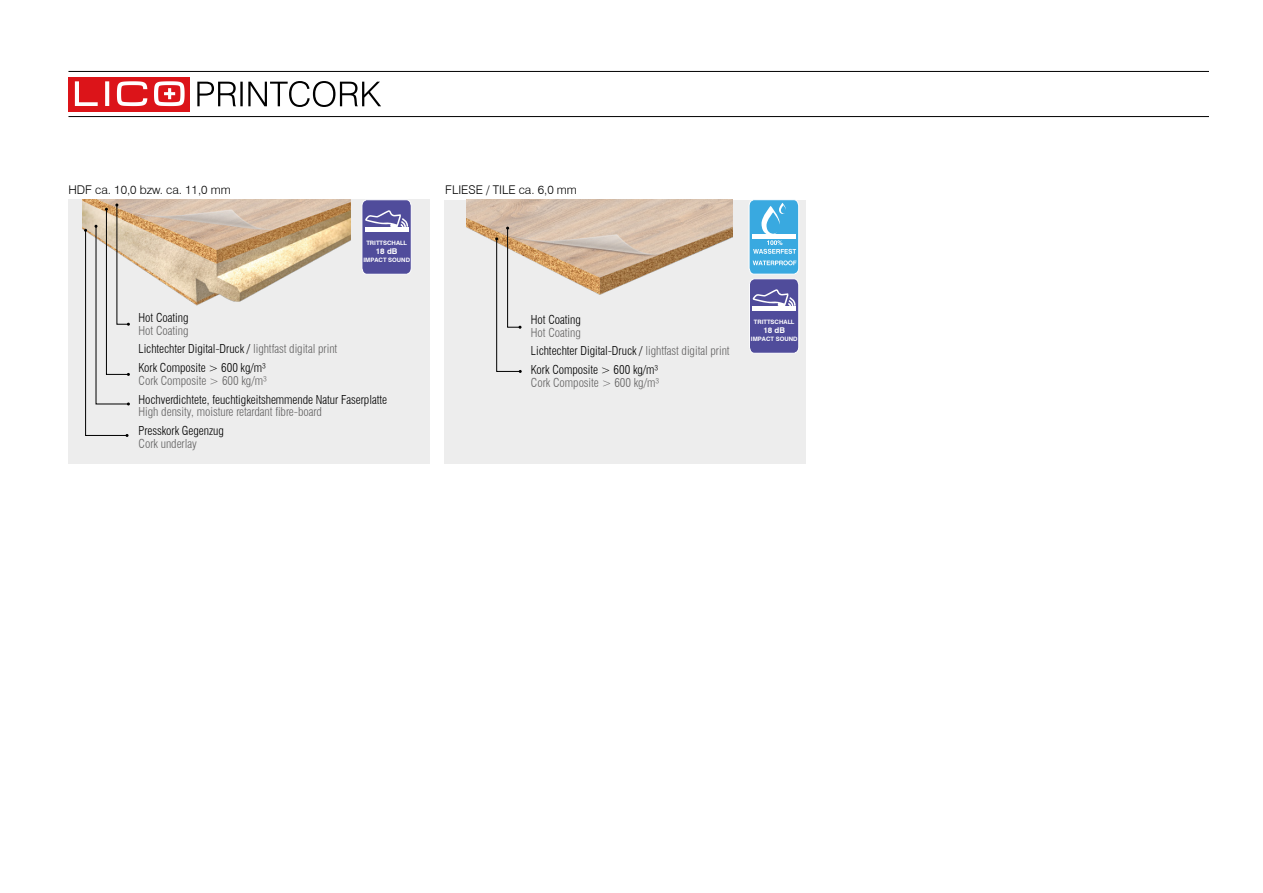
<style>
.page{position:relative;width:1263px;height:893px;background:#fff}
.page>*{position:absolute;margin:0;border:0;box-sizing:border-box;transform-origin:0 0}
.Text_Schnitte{font:300 condensed 12px "Swiss 721 BT";letter-spacing:-.005em;color:#000}
.Text_Schnitte_Eng{font:300 condensed 12px "Swiss 721 BT";letter-spacing:-.005em;color:#646363}
.schnitte_uberschrift{font:300 12px "Swiss 721 BT";color:#000}
.t1{font:700 7.95px "Swiss 721 BT";color:#fff}
.t2{font:700 6px "Swiss 721 BT";color:#fff}
.s1{color:#646363}
</style>
<div class="page">
<svg style="left:197px;top:81px;width:184px;height:26px"></svg>
<div style="left:68px;top:199px;width:362px;height:264px;background:#ededed"></div>
<div style="left:444px;top:200px;width:362px;height:263px;background:#ededed"></div>
<svg style="left:362px;top:200px;width:49px;height:74px;background:#5f5ca3"></svg>
<hr style="left:365px;top:228px;width:43px;height:4px;background:#fff">
<img style="left:82px;top:199px;width:268px;height:107px">
<img style="left:466px;top:199px;width:267px;height:96px">
<svg style="left:495px;top:227px;width:27px;height:146px"></svg>
<svg style="left:84px;top:203px;width:46px;height:234px"></svg>
<svg style="left:749px;top:199px;width:50px;height:154px;background:#6c95c9"></svg>
<hr style="left:68px;top:71px;width:1141px;height:1px;background:#000">
<hr style="left:68px;top:116px;width:1141px;height:1px;background:#000">
<div style="left:68px;top:77px;width:122px;height:34px;background:#dc1419"></div>
<svg style="left:75px;top:81px;width:110px;height:25px"></svg>
<p class="schnitte_uberschrift" style="left:68px;top:183px;width:164px">HDF ca. 10,0 bzw. ca. 11,0 mm</p>
<p class="schnitte_uberschrift" style="left:445px;top:183px;width:133px">FLIESE / TILE ca. 6,0 mm</p>
<p class="t2" style="left:366px;top:239px;width:42px">TRITTSCHALL</p>
<p class="t2" style="left:363px;top:256px;width:48px">IMPACT SOUND</p>
<p class="t1" style="left:376px;top:245px;width:23px">18 dB</p>
<p class="Text_Schnitte" style="left:139px;top:310px;width:51px">Hot Coating</p>
<p class="Text_Schnitte_Eng" style="left:139px;top:323px;width:51px">Hot Coating</p>
<p class="Text_Schnitte" style="left:139px;top:342px;width:200px">Lichtechter Digital-Druck / <span class="s1">lightfast digital print</span></p>
<p class="Text_Schnitte" style="left:139px;top:361px;width:129px">Kork Composite &gt; 600 kg/m³</p>
<p class="Text_Schnitte_Eng" style="left:139px;top:373px;width:130px">Cork Composite &gt; 600 kg/m³</p>
<p class="Text_Schnitte" style="left:139px;top:392px;width:250px">Hochverdichtete, feuchtigkeitshemmende Natur Faserplatte</p>
<p class="Text_Schnitte_Eng" style="left:139px;top:405px;width:185px">High density, moisture retardant fibre-board</p>
<p class="Text_Schnitte" style="left:139px;top:424px;width:87px">Presskork Gegenzug</p>
<p class="Text_Schnitte_Eng" style="left:139px;top:436px;width:60px">Cork underlay</p>
<p class="Text_Schnitte" style="left:531px;top:312px;width:51px">Hot Coating</p>
<p class="Text_Schnitte_Eng" style="left:531px;top:325px;width:51px">Hot Coating</p>
<p class="Text_Schnitte" style="left:531px;top:344px;width:200px">Lichtechter Digital-Druck / <span class="s1">lightfast digital print</span></p>
<p class="Text_Schnitte" style="left:531px;top:362px;width:129px">Kork Composite &gt; 600 kg/m³</p>
<p class="Text_Schnitte_Eng" style="left:531px;top:375px;width:130px">Cork Composite &gt; 600 kg/m³</p>
<p class="t2" style="left:754px;top:318px;width:42px">TRITTSCHALL</p>
<p class="t2" style="left:751px;top:335px;width:48px">IMPACT SOUND</p>
<p class="t1" style="left:763px;top:324px;width:23px">18 dB</p>
</div>
